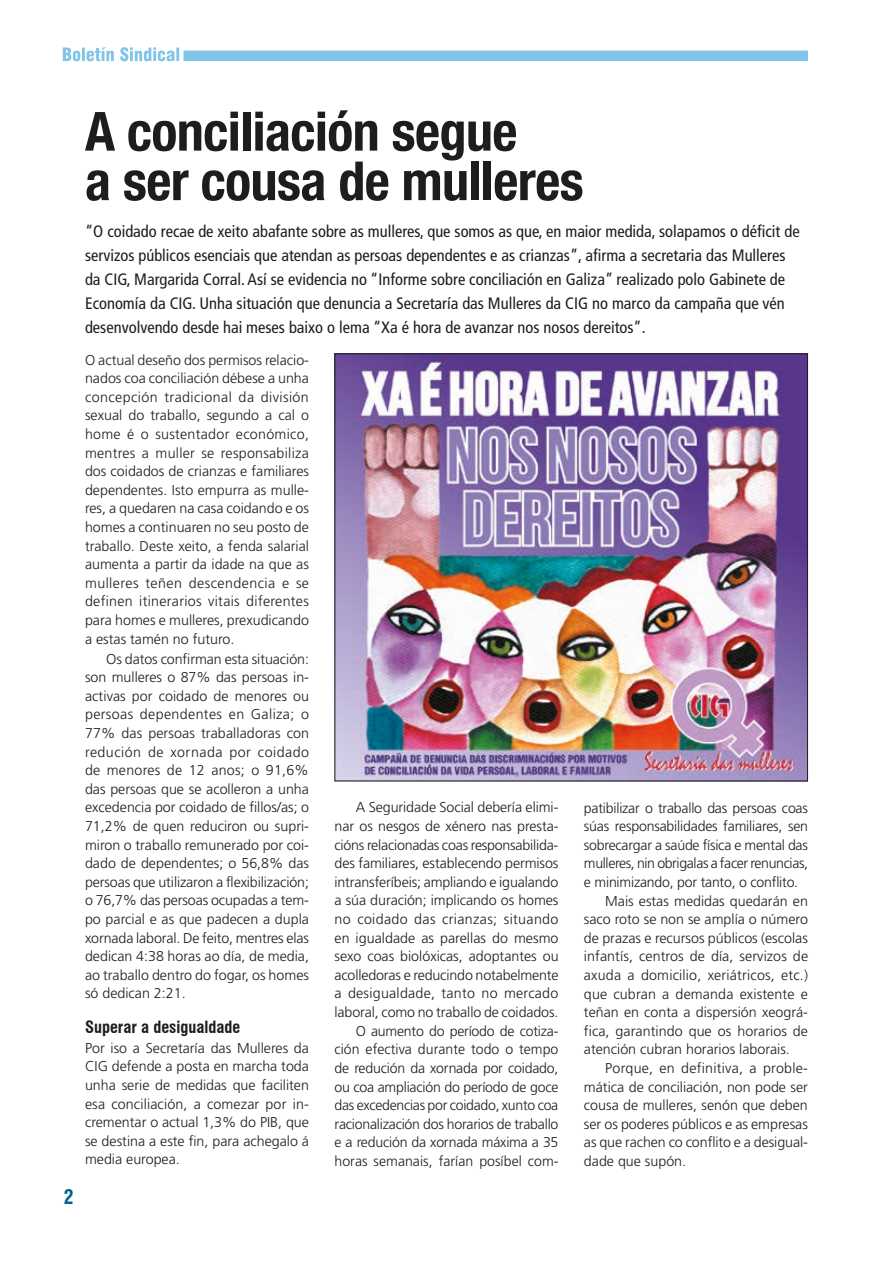
<style>
.page{position:relative;width:893px;height:1263px;background:#fff}
.page>*{position:absolute;margin:0;border:0;box-sizing:border-box;transform-origin:0 0}
.t1{font:700 condensed 54px/49.5px "Helvetica Neue LT Com";letter-spacing:-.01em;color:#1d1d1b}
.t2{font:700 condensed 19.5px "Swiss 721 BT";color:#00628e}
.t3{font:condensed 16.5px/24px "Frutiger LT Std";color:#1d1d1b}
.t4{font:700 condensed 16.5px "Swiss 721 BT";color:#1d1d1b}
.t5{font:300 14.25px/18.6px "Frutiger LT Std";color:#1d1d1b;text-align:justify}
.t6{font:300 14.25px "Frutiger LT Std";letter-spacing:-.025em;color:#1d1d1b}
</style>
<div class="page">
<div style="left:183px;top:51px;width:625px;height:10px;background:#81c4e9"></div>
<svg style="left:63px;top:47px;width:116px;height:14px"></svg>
<img style="left:336px;top:355px;width:470px;height:424px">
<h2 class="t2" style="left:64px;top:1186px;width:11px">2</h2>
<h1 class="t1" style="left:85px;top:107px;width:500px">A conciliación segue<br>a ser cousa de mulleres</h1>
<p class="t3" style="left:85px;top:219px;width:716px">“O coidado recae de xeito abafante sobre as mulleres, que somos as que, en maior medida, solapamos o déficit de servizos públicos esenciais que atendan as persoas dependentes e as crianzas”, afirma a secretaria das Mulleres da CIG, Margarida Corral. Así se evidencia no “Informe sobre conciliación en Galiza” realizado polo Gabinete de Economía da CIG. Unha situación que denuncia a Secretaría das Mulleres da CIG no marco da campaña que vén desenvolvendo desde hai meses baixo o lema “Xa é hora de avanzar nos nosos dereitos”.</p>
<p class="t5" style="left:85px;top:350px;width:226px">O actual deseño dos permisos relacio&shy;nados coa conciliación débese a unha concepción tradicional da división sexual do traballo, segundo a cal o home é o sustentador económico, mentres a muller se responsabiliza dos coidados de crianzas e familiares dependentes. Isto empurra as mulle&shy;res, a quedaren na casa coidando e os homes a continuaren no seu posto de traballo. Deste xeito, a fenda salarial aumenta a partir da idade na que as mulleres teñen descendencia e se definen itinerarios vitais diferentes para homes e mulleres, prexudicando a estas tamén no futuro.</p>
<p class="t5" style="left:85px;top:650px;width:226px;text-indent:21px">Os datos confirman esta situación: son mulleres o 87% das persoas in&shy;activas por coidado de menores ou persoas dependentes en Galiza; o 77% das persoas traballadoras con redución de xornada por coidado de menores de 12 anos; o 91,6% das persoas que se acolleron a unha excedencia por coidado de fillos/as; o 71,2% de quen reduciron ou supri&shy;miron o traballo remunerado por coi&shy;dado de dependentes; o 56,8% das persoas que utilizaron a flexibilización; o 76,7% das persoas ocupadas a tem&shy;po parcial e as que padecen a dupla xornada laboral. De feito, mentres elas dedican 4:38 horas ao día, de media, ao traballo dentro do fogar, os homes só dedican 2:21.</p>
<p class="t4" style="left:85px;top:1017px;width:157px">Superar a desigualdade</p>
<p class="t5" style="left:85px;top:1039px;width:225px">Por iso a Secretaría das Mulleres da CIG defende a posta en marcha toda unha serie de medidas que faciliten esa conciliación, a comezar por in&shy;crementar o actual 1,3% do PIB, que se destina a este fin, para achegalo á media europea.</p>
<p class="t5" style="left:334px;top:798px;width:226px;text-align:right">A Seguridade Social debería elimi&shy;nar os nesgos de xénero nas presta&shy;cións relacionadas coas responsabilida&shy;des familiares, establecendo permisos intransferíbeis; ampliando e igualando a súa duración; implicando os homes no coidado das crianzas; situando en igualdade as parellas do mesmo sexo coas biolóxicas, adoptantes ou acolledoras e reducindo notabelmente a desigualdade, tanto no mercado laboral, como no traballo de coidados.<br>O aumento do período de cotiza&shy;ción efectiva durante todo o tempo de redución da xornada por coidado, ou coa ampliación do período de goce das excedencias por coidado, xunto coa racionalización dos horarios de traballo e a redución da xornada máxima a 35 horas semanais, farían posíbel com-</p>
<p class="t5" style="left:584px;top:798px;width:225px">patibilizar o traballo das persoas coas</p>
<p class="t5" style="left:584px;top:817px;width:226px">súas responsabilidades familiares, sen</p>
<p class="t5" style="left:584px;top:836px;width:225px">sobrecargar a saúde física e mental das</p>
<p class="t6" style="left:584px;top:855px;width:226px">mulleres, nin obrigalas a facer renuncias,</p>
<p class="t5" style="left:584px;top:873px;width:216px">e minimizando, por tanto, o conflito.</p>
<p class="t5" style="left:605px;top:891px;width:204px">Mais estas medidas quedarán en</p>
<p class="t5" style="left:584px;top:910px;width:225px">saco roto se non se amplía o número</p>
<p class="t5" style="left:584px;top:929px;width:225px">de prazas e recursos públicos (escolas</p>
<p class="t5" style="left:584px;top:947px;width:226px">infantís, centros de día, servizos de</p>
<p class="t5" style="left:584px;top:966px;width:226px">axuda a domicilio, xeriátricos, etc.)</p>
<p class="t5" style="left:584px;top:984px;width:225px">que cubran a demanda existente e</p>
<p class="t5" style="left:584px;top:1003px;width:225px">teñan en conta a dispersión xeográ-</p>
<p class="t5" style="left:584px;top:1022px;width:226px">fica, garantindo que os horarios de</p>
<p class="t5" style="left:584px;top:1040px;width:207px">atención cubran horarios laborais.</p>
<p class="t5" style="left:605px;top:1059px;width:204px">Porque, en definitiva, a proble-</p>
<p class="t5" style="left:584px;top:1077px;width:225px">mática de conciliación, non pode ser</p>
<p class="t5" style="left:584px;top:1096px;width:225px">cousa de mulleres, senón que deben</p>
<p class="t5" style="left:584px;top:1115px;width:225px">ser os poderes públicos e as empresas</p>
<p class="t5" style="left:584px;top:1133px;width:225px">as que rachen co conflito e a desigual-</p>
<p class="t5" style="left:584px;top:1152px;width:104px">dade que supón.</p>
</div>
